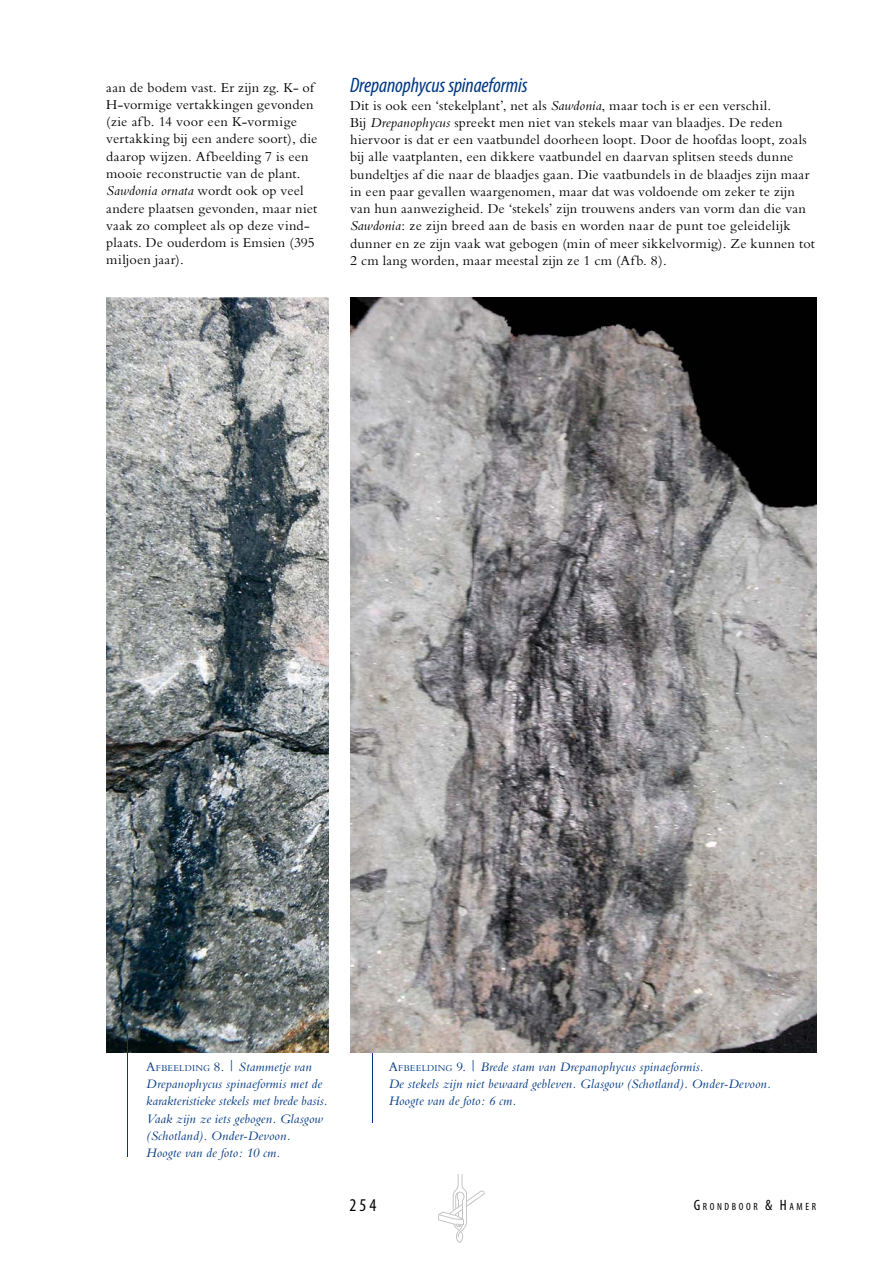
<style>
.page{position:relative;width:893px;height:1263px;background:#fff}
.page>*{position:absolute;margin:0;border:0;box-sizing:border-box;transform-origin:0 0}
.t1{font:italic condensed 21px "Myriad Pro";letter-spacing:-.005em;color:#003882}
.t2{font:condensed 18px "Myriad Pro";color:#000}
.t3{font:14.25px/17.2px "M Bembo";letter-spacing:.01em;color:#000}
.t4{font:italic 13.5px/17.2px "M Bembo";letter-spacing:.01em;color:#003882}
.t5{font:condensed 10.5px "Myriad Pro";letter-spacing:.245em;color:#000}
.s1{font-style:italic}
.s2{font-style:normal}
.s3{font-style:normal;font-size:9.45px}
.s4{font-size:15px}
</style>
<div class="page">
<svg style="left:438px;top:1174px;width:47px;height:69px"></svg>
<hr style="left:372px;top:1045px;width:1px;height:78px;background:#003882">
<img style="left:106px;top:297px;width:223px;height:755px">
<img style="left:350px;top:297px;width:466px;height:756px">
<hr style="left:127px;top:1034px;width:1px;height:123px;background:#003882">
<p class="t3" style="left:106px;top:79px;width:212px">aan de bodem vast. Er zijn zg. K- of<br>H-vormige vertakkingen gevonden (zie afb. 14 voor een K-vormige vertakking bij een andere soort), die daarop wijzen. Afbeelding 7 is een mooie reconstructie van de plant.<br><span class="s1">Sawdonia ornata</span> wordt ook op veel andere plaatsen gevonden, maar niet vaak zo compleet als op deze vind&shy;plaats. De ouderdom is Emsien (395 miljoen jaar).</p>
<h1 class="t1" style="left:350px;top:73px;width:179px">Drepanophycus spinaeformis</h1>
<p class="t3" style="left:350px;top:97px;width:466px">Dit is ook een ‘stekelplant’, net als <span class="s1">Sawdonia</span>, maar toch is er een verschil.<br>Bij <span class="s1">Drepanophycus</span> spreekt men niet van stekels maar van blaadjes. De reden hiervoor is dat er een vaatbundel doorheen loopt. Door de hoofdas loopt, zoals bij alle vaatplanten, een dikkere vaatbundel en daarvan splitsen steeds dunne bundeltjes af die naar de blaadjes gaan. Die vaatbundels in de blaadjes zijn maar in een paar gevallen waargenomen, maar dat was voldoende om zeker te zijn van hun aanwezigheid. De ‘stekels’ zijn trouwens anders van vorm dan die van <span class="s1">Sawdonia</span>: ze zijn breed aan de basis en worden naar de punt toe geleidelijk dunner en ze zijn vaak wat gebogen (min of meer sikkelvormig). Ze kunnen tot 2 cm lang worden, maar meestal zijn ze 1 cm (Afb. 8).</p>
<p class="t4" style="left:146px;top:1058px;width:183px"><span class="s2">A</span><span class="s3">FBEELDING</span> <span class="s2">8. |</span> Stammetje van<br>Drepanophycus spinaeformis met de karakteristieke stekels met brede basis.<br>Vaak zijn ze iets gebogen. Glasgow (Schotland). Onder-Devoon.<br>Hoogte van de foto: 10 cm.</p>
<p class="t4" style="left:389px;top:1058px;width:384px"><span class="s2">A</span><span class="s3">FBEELDING</span> <span class="s2">9. |</span> Brede stam van Drepanophycus spinaeformis.<br>De stekels zijn niet bewaard gebleven. Glasgow (Schotland). Onder-Devoon.<br>Hoogte van de foto: 6 cm.</p>
<p class="t2" style="left:350px;top:1194px;width:28px">254</p>
<p class="t5" style="left:694px;top:1200px;width:124px"><span class="s4">G</span>RONDBOOR <span class="s4">&amp; H</span>AMER</p>
</div>
